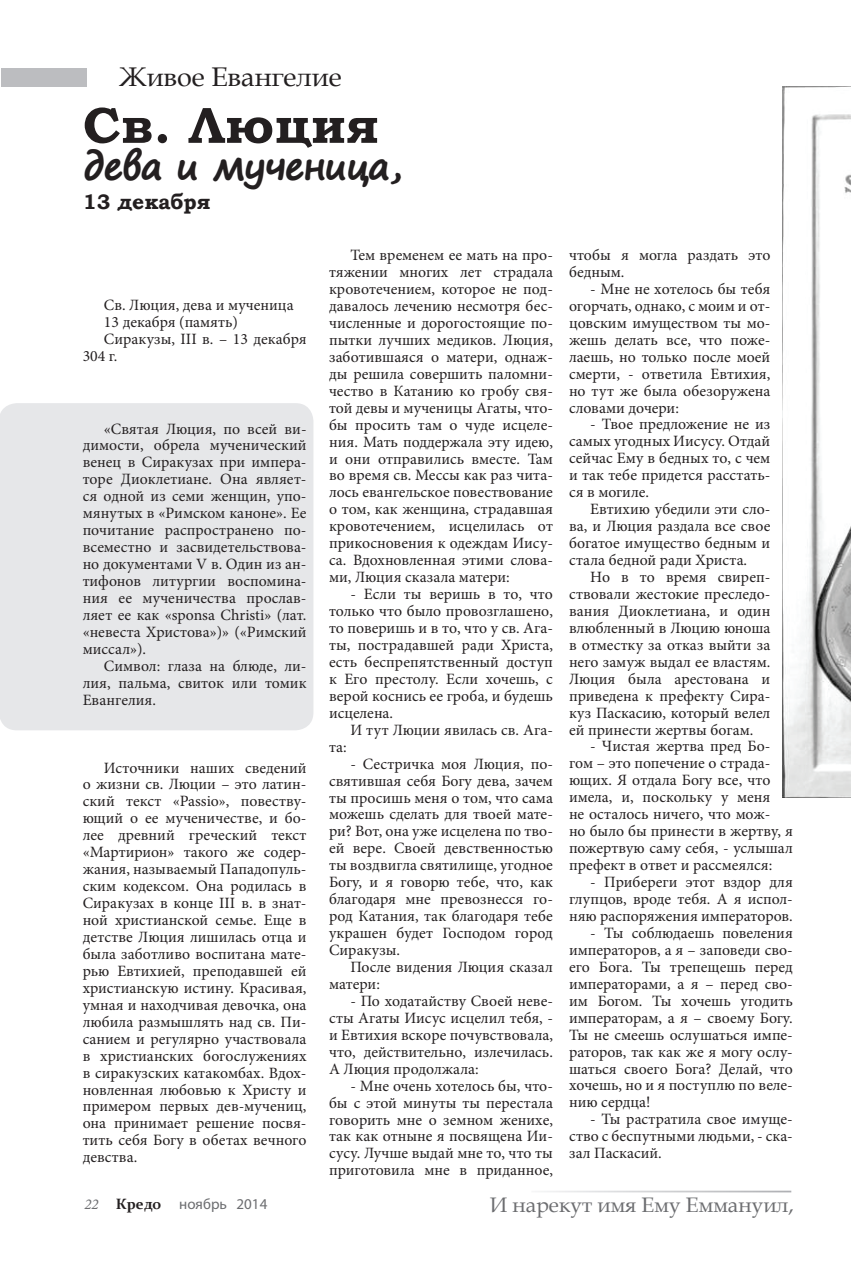
<style>
.page{position:relative;width:851px;height:1263px;background:#fff}
.page>*{position:absolute;margin:0;border:0;box-sizing:border-box;transform-origin:0 0}
.t1{font:700 51px "Bookman Old Style";color:#231f20}
.t2{font:700 36px "Segoe Print";color:#231f20}
.t3{font:27px "Book Antiqua";color:#231f20}
.t4{font:21px "Book Antiqua";color:#6c6d70}
.t5{font:700 21px "Bookman Old Style";color:#231f20}
.t6{font:15.75px/17px "Minion Pro";color:#231f20;text-align:justify}
.t7{font:15px "Myriad Pro";color:#6c6d70}
.s1{font-family:"Minion Pro";font-style:italic}
.s2{font-family:"Constantia";font-weight:700;color:#231f20}
</style>
<div class="page">
<div style="left:0;top:403px;width:313px;height:327px;background:#e6e7e9"></div>
<div style="left:2px;top:68px;width:85px;height:18px;background:#bcbdc0"></div>
<img style="left:782px;top:87px;width:68px;height:711px">
<h3 class="t3" style="left:119px;top:58px;width:224px">Живое Евангелие</h3>
<h1 class="t1" style="left:83px;top:89px;width:298px">Cв. Люция</h1>
<h2 class="t2" style="left:83px;top:146px;width:319px">дева и мученица,</h2>
<h3 class="t5" style="left:83px;top:187px;width:129px">13 декабря</h3>
<p class="t6" style="left:104px;top:297px;width:191px">Св. Люция, дева и мученица</p>
<p class="t6" style="left:104px;top:314px;width:135px">13 декабря (память)</p>
<p class="t6" style="left:104px;top:331px;width:204px">Сиракузы, III в. – 13 декабря</p>
<p class="t6" style="left:83px;top:348px;width:36px">304 г.</p>
<p class="t6" style="left:83px;top:420px;width:225px;text-indent:21px">«Святая Люция, по всей ви&shy;димости, обрела мученический венец в Сиракузах при импера&shy;торе Диоклетиане. Она являет&shy;ся одной из семи женщин, упо&shy;мянутых в «Римском каноне». Ее почитание распространено по&shy;всеместно и засвидетельствова&shy;но документами V в. Один из ан&shy;тифонов литургии воспомина&shy;ния ее мученичества прослав&shy;ляет ее как «sponsa Christi» (лат. «невеста Христова»)» («Римский миссал»).</p>
<p class="t6" style="left:83px;top:657px;width:225px;text-indent:21px">Символ: глаза на блюде, ли&shy;лия, пальма, свиток или томик Евангелия.</p>
<p class="t6" style="left:83px;top:759px;width:225px;text-indent:21px">Источники наших сведений о жизни св. Люции – это латин&shy;ский текст «Passio», повеству&shy;ющий о ее мученичестве, и бо&shy;лее древний греческий текст «Maртирион» такого же содер&shy;жания, называемый Пападопуль&shy;ским кодексом. Она родилась в Сиракузах в конце III в. в знат&shy;ной христианской семье. Еще в детстве Люция лишилась отца и была заботливо воспитана мате&shy;рью Евтихией, преподавшей ей христианскую истину. Красивая, умная и находчивая девочка, она любила размышлять над св. Пи&shy;санием и регулярно участвовала в христианских богослужениях в сиракузских катакомбах. Вдох&shy;новленная любовью к Христу и примером первых дев-мучениц, она принимает решение посвя&shy;тить себя Богу в обетах вечного девства.</p>
<p class="t6" style="left:329px;top:247px;width:225px;text-indent:21px">Тем временем ее мать на про&shy;тяжении многих лет страдала кровотечением, которое не под&shy;давалось лечению несмотря бес&shy;численные и дорогостоящие по&shy;пытки лучших медиков. Люция, заботившаяся о матери, однаж&shy;ды решила совершить паломни&shy;чество в Катанию ко гробу свя&shy;той девы и мученицы Агаты, что&shy;бы просить там о чуде исцеле&shy;ния. Мать поддержала эту идею, и они отправились вместе. Там во время св. Мессы как раз чита&shy;лось евангельское повествование о том, как женщина, страдавшая кровотечением, исцелилась от прикосновения к одеждам Иису&shy;са. Вдохновленная этими слова&shy;ми, Люция сказала матери:</p>
<p class="t6" style="left:329px;top:586px;width:225px;text-indent:21px">- Если ты веришь в то, что только что было провозглашено, то поверишь и в то, что у св. Ага&shy;ты, пострадавшей ради Христа, есть беспрепятственный доступ к Его престолу. Если хочешь, с верой коснись ее гроба, и будешь исцелена.</p>
<p class="t6" style="left:350px;top:721px;width:204px">И тут Люции явилась св. Ага-</p>
<p class="t6" style="left:329px;top:738px;width:19px">та:</p>
<p class="t6" style="left:329px;top:755px;width:225px;text-indent:21px">- Сестричка моя Люция, по&shy;святившая себя Богу дева, зачем ты просишь меня о том, что сама можешь сделать для твоей мате&shy;ри? Вот, она уже исцелена по тво&shy;ей вере. Своей девственностью ты воздвигла святилище, угодное Богу, и я говорю тебе, что, как благодаря мне превознесся го&shy;род Катания, так благодаря тебе украшен будет Господом город Сиракузы.</p>
<p class="t6" style="left:329px;top:958px;width:225px;text-indent:21px">После видения Люция сказал матери:</p>
<p class="t6" style="left:329px;top:992px;width:225px;text-indent:21px">- По ходатайству Своей неве&shy;сты Агаты Иисус исцелил тебя, - и Евтихия вскоре почувствовала, что, действительно, излечилась.<br>А Люция продолжала:</p>
<p class="t6" style="left:329px;top:1077px;width:225px;text-indent:21px">- Мне очень хотелось бы, что&shy;бы с этой минуты ты перестала говорить мне о земном женихе, так как отныне я посвящена Ии&shy;сусу. Лучше выдай мне то, что ты приготовила мне в приданное,</p>
<p class="t6" style="left:569px;top:247px;width:203px">чтобы я могла раздать это бедным.</p>
<p class="t6" style="left:569px;top:280px;width:203px;text-indent:21px">- Мне не хотелось бы тебя огорчать, однако, с моим и от&shy;цовским имуществом ты мо&shy;жешь делать все, что поже&shy;лаешь, но только после моей смерти, - ответила Евтихия, но тут же была обезоружена словами дочери:</p>
<p class="t6" style="left:569px;top:416px;width:203px;text-indent:21px">- Твое предложение не из самых угодных Иисусу. Отдай сейчас Ему в бедных то, с чем и так тебе придется расстать&shy;ся в могиле.</p>
<p class="t6" style="left:569px;top:501px;width:203px;text-indent:21px">Евтихию убедили эти сло&shy;ва, и Люция раздала все свое богатое имущество бедным и стала бедной ради Христа.</p>
<p class="t6" style="left:569px;top:569px;width:203px;text-indent:21px">Но в то время свиреп&shy;ствовали жестокие преследо&shy;вания Диоклетиана, и один влюбленный в Люцию юноша в отместку за отказ выйти за него замуж выдал ее властям.<br>Люция была арестована и приведена к префекту Сира&shy;куз Паскасию, который велел ей принести жертвы богам.</p>
<p class="t6" style="left:569px;top:738px;width:225px;text-align:left;text-indent:21px">- Чистая жертва пред Бо&shy;гом – это попечение о страда&shy;ющих. Я отдала Богу все, что имела, и, поскольку у меня<br>не осталось ничего, что мож-<br>но было бы принести в жертву, я пожертвую саму себя, - услышал префект в ответ и рассмеялся:</p>
<p class="t6" style="left:569px;top:874px;width:225px;text-indent:21px">- Прибереги этот вздор для глупцов, вроде тебя. А я испол&shy;няю распоряжения императоров.</p>
<p class="t6" style="left:569px;top:924px;width:225px;text-indent:21px">- Ты соблюдаешь повеления императоров, а я – заповеди сво&shy;его Бога. Ты трепещешь перед императорами, а я – перед сво&shy;им Богом. Ты хочешь угодить императорам, а я – своему Богу.<br>Ты не смеешь ослушаться импе&shy;раторов, так как же я могу ослу&shy;шаться своего Бога? Делай, что хочешь, но и я поступлю по веле&shy;нию сердца!</p>
<p class="t6" style="left:569px;top:1111px;width:225px;text-indent:21px">- Ты растратила свое имуще&shy;ство с беспутными людьми, - ска&shy;зал Паскасий.</p>
<p class="t7" style="left:84px;top:1195px;width:184px"><span class="s1">22</span> <span class="s2">Кредо</span> ноябрь 2014</p>
<h3 class="t4" style="left:490px;top:1190px;width:305px">И нарекут имя Ему Еммануил,</h3>
</div>
